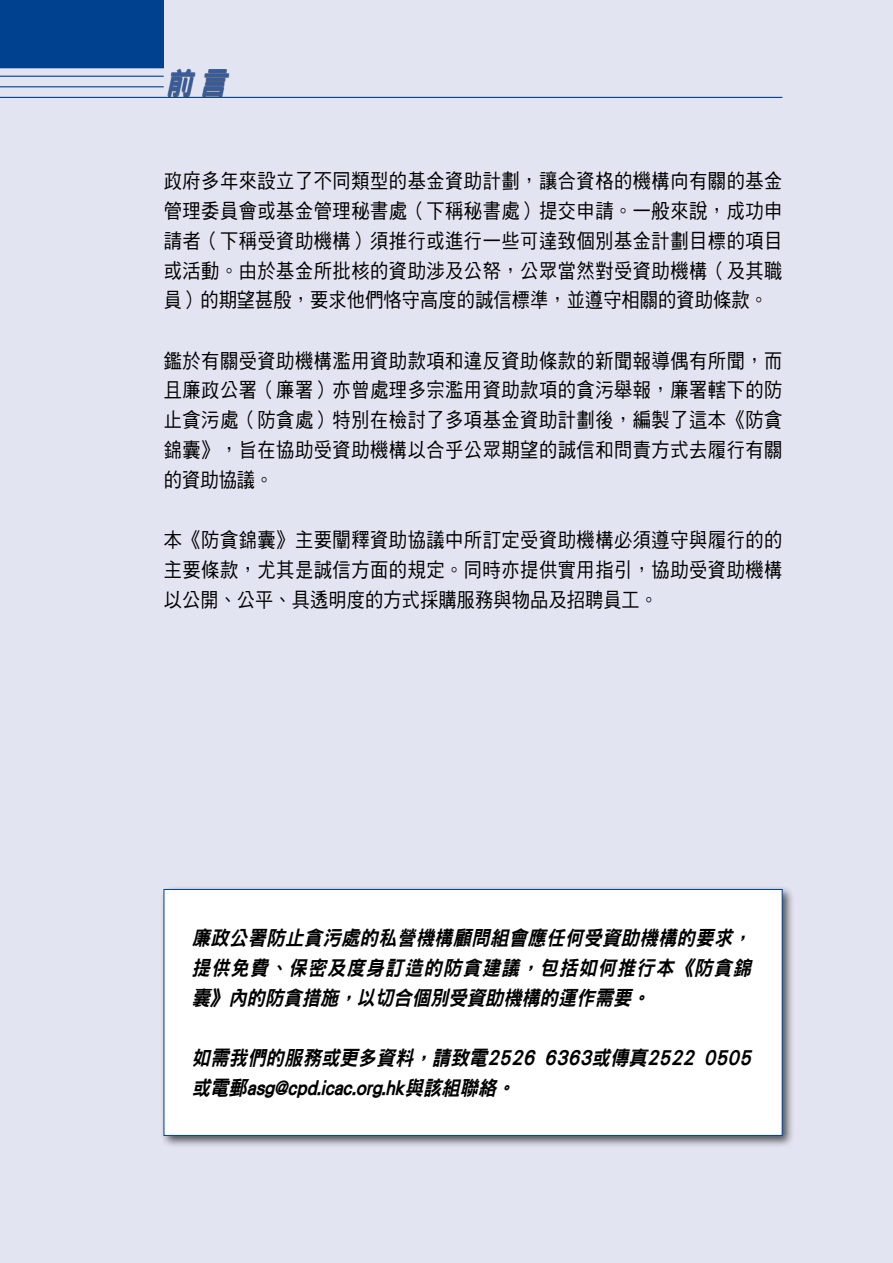
<style>
.page{position:relative;width:893px;height:1263px;background:#e2e4f1}
.page>*{position:absolute;margin:0;border:0;box-sizing:border-box;transform-origin:0 0}
.t1{font:italic 30px "DF Hei HK W9";color:#355ca0;scale:.9 1}
.t2{font:20.25px/30px "DF Hei HK W5";letter-spacing:.03em;color:#000;text-align:justify;scale:.9 1}
.t3{font:italic 20.25px/30px "DF Hei HK W9";color:#000;text-align:justify;scale:.9 1}
</style>
<div class="page">
<div style="left:0;top:0;width:164px;height:68px;background:#00418f"></div>
<hr style="left:0;top:76px;width:164px;height:1px;background:#00418f">
<hr style="left:0;top:86px;width:164px;height:1px;background:#00418f">
<hr style="left:0;top:97px;width:782px;height:1px;background:#00418f">
<div style="left:169px;top:70px;width:61px;height:27px;background:#000;opacity:.6"></div>
<div style="left:160px;top:885px;width:635px;height:263px;background:#000;opacity:.65"></div>
<div style="left:164px;top:889px;width:618px;height:247px;background:#fff;border:1px solid #00418f"></div>
<h1 class="t1" style="left:166px;top:66px;width:76px">前言</h1>
<p class="t2" style="left:164px;top:165px;width:689px">政府多年來設立了不同類型的基金資助計劃，讓合資格的機構向有關的基金管理委員會或基金管理秘書處（下稱秘書處）提交申請。一般來說，成功申請者（下稱受資助機構）須推行或進行一些可達致個別基金計劃目標的項目或活動。由於基金所批核的資助涉及公帑，公眾當然對受資助機構（及其職員）的期望甚殷，要求他們恪守高度的誠信標準，並遵守相關的資助條款。</p>
<p class="t2" style="left:164px;top:345px;width:689px">鑑於有關受資助機構濫用資助款項和違反資助條款的新聞報導偶有所聞，而且廉政公署（廉署）亦曾處理多宗濫用資助款項的貪污舉報，廉署轄下的防止貪污處（防貪處）特別在檢討了多項基金資助計劃後，編製了這本《防貪錦囊》，旨在協助受資助機構以合乎公眾期望的誠信和問責方式去履行有關的資助協議。</p>
<p class="t2" style="left:164px;top:525px;width:689px">本《防貪錦囊》主要闡釋資助協議中所訂定受資助機構必須遵守與履行的的主要條款，尤其是誠信方面的規定。同時亦提供實用指引，協助受資助機構以公開、公平、具透明度的方式採購服務與物品及招聘員工。</p>
<p class="t3" style="left:192px;top:922px;width:628px">廉政公署防止貪污處的私營機構顧問組會應任何受資助機構的要求，提供免費、保密及度身訂造的防貪建議，包括如何推行本《防貪錦囊》內的防貪措施，以切合個別受資助機構的運作需要。</p>
<p class="t3" style="left:192px;top:1042px;width:628px">如需我們的服務或更多資料，請致電2526 6363或傳真2522 0505或電郵asg@cpd.icac.org.hk與該組聯絡。</p>
</div>
